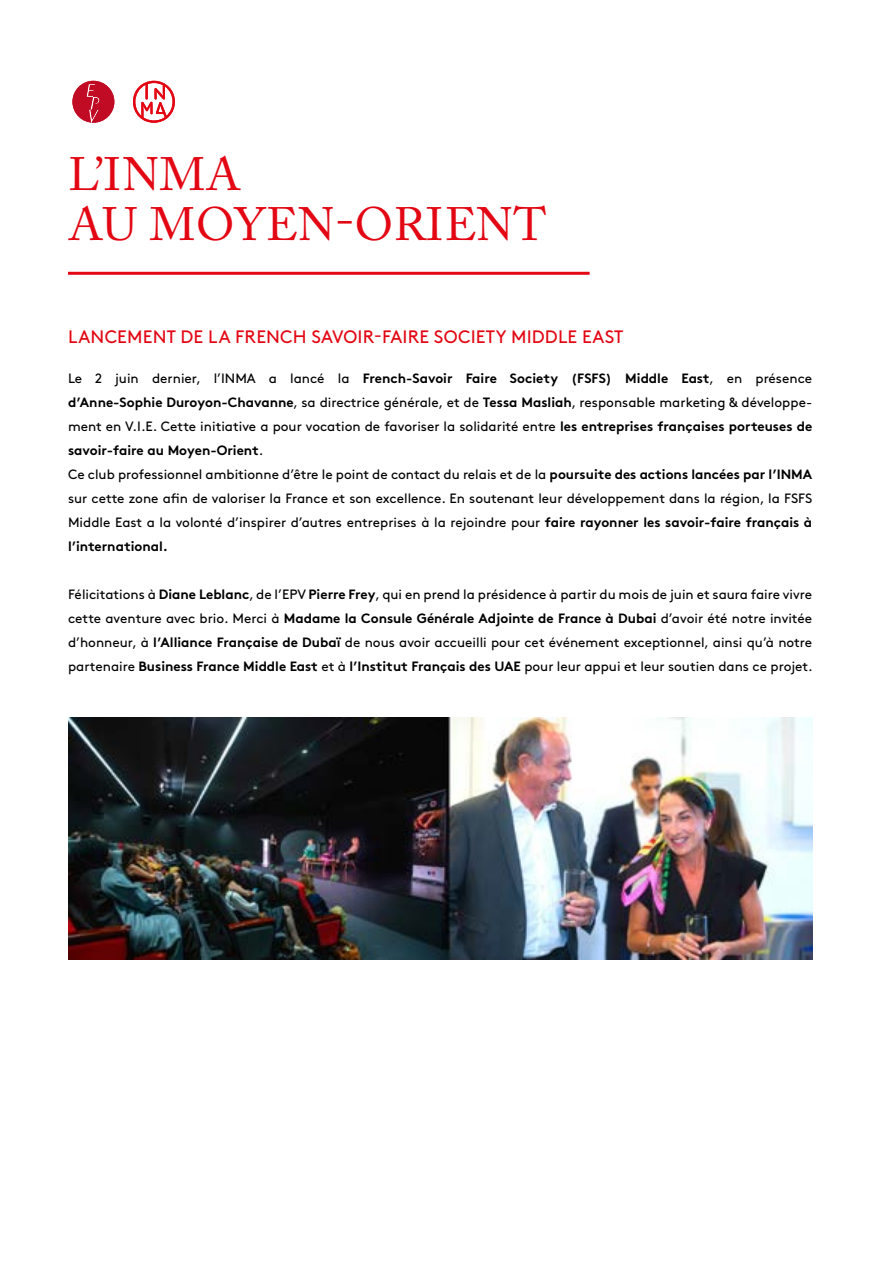
<style>
.page{position:relative;width:893px;height:1263px;background:#fff}
.page>*{position:absolute;margin:0;border:0;box-sizing:border-box;transform-origin:0 0}
.t1{font:46.5px/49.5px "Adobe Caslon Pro";letter-spacing:.015em;color:#e30613}
.t2{font:18px "Brown Std";letter-spacing:.01em;color:#e30613}
.t3{font:13.5px/24px "Brown Std";color:#000}
.s1{font-weight:700}
</style>
<div class="page">
<hr style="left:68px;top:272px;width:522px;height:3px;background:#e30613">
<svg style="left:133px;top:81px;width:42px;height:42px"></svg>
<svg style="left:72px;top:81px;width:42px;height:42px"></svg>
<img style="left:68px;top:717px;width:744px;height:242px">
<h1 class="t1" style="left:68px;top:150px;width:480px">L’INMA<br>AU MOYEN-ORIENT</h1>
<h2 class="t2" style="left:68px;top:327px;width:557px">LANCEMENT DE LA FRENCH SAVOIR-FAIRE SOCIETY MIDDLE EAST</h2>
<p class="t3" style="left:68px;top:366px;width:746px">Le 2 juin dernier, l’INMA a lancé la <span class="s1">French-Savoir Faire Society (FSFS) Middle East</span>, en présence <span class="s1">d’Anne-Sophie Duroyon-Chavanne</span>, sa directrice générale, et de <span class="s1">Tessa Masliah</span>, responsable marketing &amp; développe&shy;ment en V.I.E. Cette initiative a pour vocation de favoriser la solidarité entre <span class="s1">les entreprises françaises porteuses de savoir-faire au Moyen-Orient</span>.<br>Ce club professionnel ambitionne d’être le point de contact du relais et de la <span class="s1">poursuite des actions lancées par l’INMA </span>sur cette zone afin de valoriser la France et son excellence. En soutenant leur développement dans la région, la FSFS Middle East a la volonté d’inspirer d’autres entreprises à la rejoindre pour <span class="s1">faire rayonner les savoir-faire français à l’international.</span></p>
<p class="t3" style="left:68px;top:582px;width:746px;text-align:justify">Félicitations à <span class="s1">Diane Leblanc</span>, de l’EPV <span class="s1">Pierre Frey</span>, qui en prend la présidence à partir du mois de juin et saura faire vivre cette aventure avec brio. Merci à <span class="s1">Madame la Consule Générale Adjointe de France à Dubai</span> d’avoir été notre invitée d’honneur, à <span class="s1">l’Alliance Française de Dubaï</span> de nous avoir accueilli pour cet événement exceptionnel, ainsi qu’à notre partenaire <span class="s1">Business France Middle East</span> et à <span class="s1">l’Institut Français des UAE</span> pour leur appui et leur soutien dans ce projet.</p>
</div>
